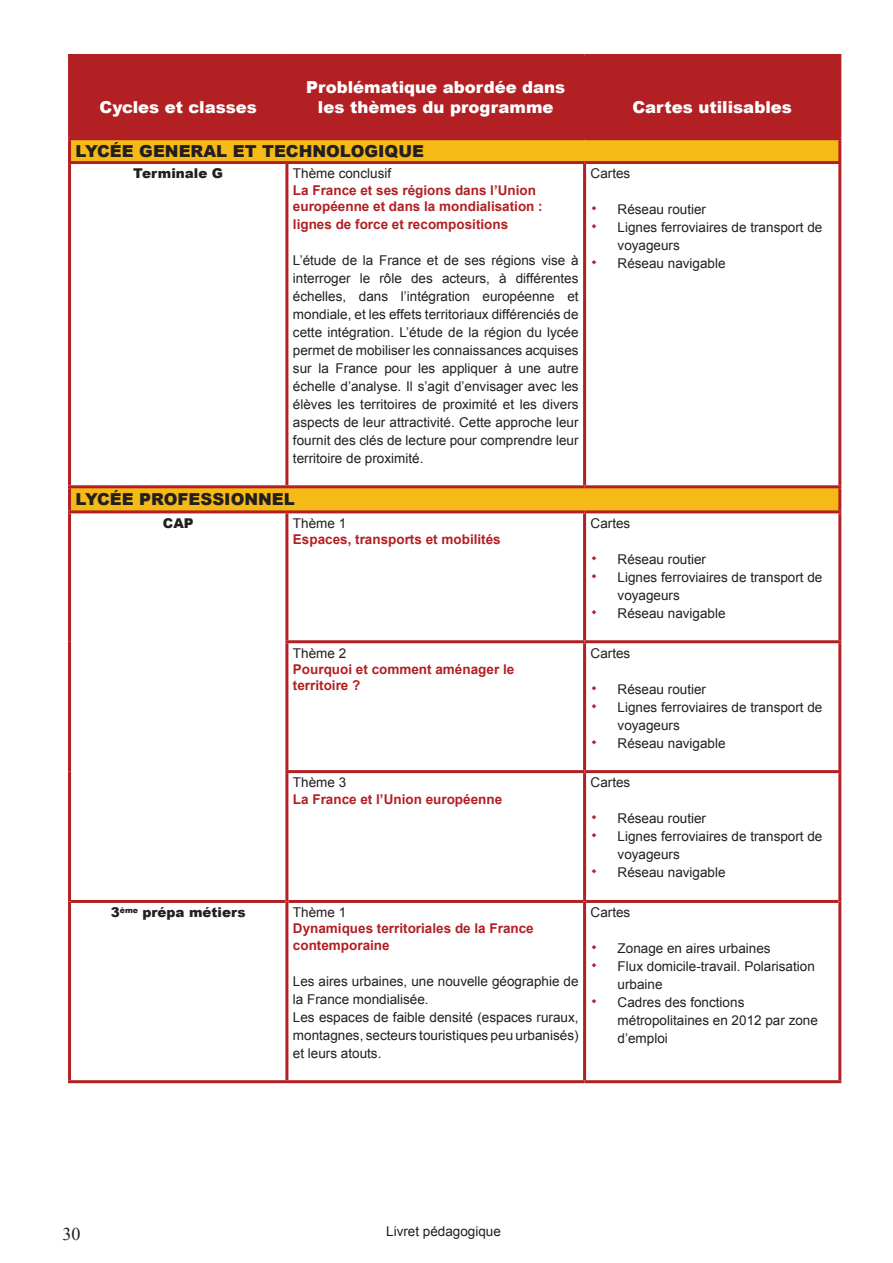
<style>
.page{position:relative;width:893px;height:1263px;background:#fff}
.page>*{position:absolute;margin:0;border:0;box-sizing:border-box;transform-origin:0 0}
.t1{font:18px "Times New Roman";color:#231f20}
.t2{font:900 16.5px/19.8px "Arial";color:#fff;text-align:center}
.t3{font:900 16.5px "Arial";color:#231f20}
.t4{font:13.5px/18px "Arial";color:#231f20}
.t5{font:700 13.5px/16.2px "Arial";color:#b22024}
.t6{font:900 13.5px "Arial";color:#231f20}
</style>
<div class="page">
<div style="left:71px;top:57px;width:767px;height:80px;background:#b22024"></div>
<div style="left:70px;top:139px;width:770px;height:24px;background:#f6ba17"></div>
<div style="left:70px;top:487px;width:770px;height:25px;background:#f6ba17"></div>
<hr style="left:68px;top:137px;width:219px;height:3px;background:#b22024">
<hr style="left:68px;top:140px;width:3px;height:21px;background:#b22024">
<hr style="left:287px;top:137px;width:298px;height:3px;background:#b22024">
<hr style="left:585px;top:137px;width:256px;height:3px;background:#b22024">
<hr style="left:838px;top:140px;width:3px;height:21px;background:#b22024">
<hr style="left:68px;top:161px;width:219px;height:3px;background:#b22024">
<hr style="left:287px;top:161px;width:298px;height:3px;background:#b22024">
<hr style="left:585px;top:161px;width:256px;height:3px;background:#b22024">
<hr style="left:68px;top:164px;width:3px;height:321px;background:#b22024">
<hr style="left:285px;top:164px;width:3px;height:321px;background:#b22024">
<hr style="left:583px;top:164px;width:3px;height:321px;background:#b22024">
<hr style="left:838px;top:164px;width:3px;height:321px;background:#b22024">
<hr style="left:68px;top:54px;width:219px;height:3px;background:#b22024">
<hr style="left:68px;top:57px;width:3px;height:80px;background:#b22024">
<hr style="left:287px;top:54px;width:298px;height:3px;background:#b22024">
<hr style="left:285px;top:57px;width:3px;height:80px;background:#b22024">
<hr style="left:585px;top:54px;width:256px;height:3px;background:#b22024">
<hr style="left:583px;top:57px;width:3px;height:80px;background:#b22024">
<hr style="left:838px;top:57px;width:3px;height:80px;background:#b22024">
<hr style="left:68px;top:485px;width:219px;height:3px;background:#b22024">
<hr style="left:68px;top:488px;width:3px;height:22px;background:#b22024">
<hr style="left:287px;top:485px;width:298px;height:3px;background:#b22024">
<hr style="left:585px;top:485px;width:256px;height:3px;background:#b22024">
<hr style="left:838px;top:488px;width:3px;height:22px;background:#b22024">
<hr style="left:71px;top:900px;width:214px;height:3px;background:#b22024">
<hr style="left:288px;top:900px;width:295px;height:3px;background:#b22024">
<hr style="left:586px;top:900px;width:252px;height:3px;background:#b22024">
<hr style="left:68px;top:1080px;width:219px;height:3px;background:#b22024">
<hr style="left:287px;top:1080px;width:298px;height:3px;background:#b22024">
<hr style="left:585px;top:1080px;width:256px;height:3px;background:#b22024">
<hr style="left:68px;top:510px;width:219px;height:3px;background:#b22024">
<hr style="left:68px;top:513px;width:3px;height:129px;background:#b22024">
<hr style="left:68px;top:642px;width:3px;height:130px;background:#b22024">
<hr style="left:68px;top:772px;width:3px;height:129px;background:#b22024">
<hr style="left:287px;top:510px;width:298px;height:3px;background:#b22024">
<hr style="left:285px;top:513px;width:3px;height:127px;background:#b22024">
<hr style="left:585px;top:510px;width:256px;height:3px;background:#b22024">
<hr style="left:583px;top:513px;width:3px;height:127px;background:#b22024">
<hr style="left:838px;top:513px;width:3px;height:127px;background:#b22024">
<hr style="left:285px;top:640px;width:300px;height:3px;background:#b22024">
<hr style="left:285px;top:643px;width:3px;height:127px;background:#b22024">
<hr style="left:585px;top:640px;width:256px;height:3px;background:#b22024">
<hr style="left:583px;top:643px;width:3px;height:127px;background:#b22024">
<hr style="left:838px;top:643px;width:3px;height:127px;background:#b22024">
<hr style="left:285px;top:770px;width:300px;height:3px;background:#b22024">
<hr style="left:285px;top:773px;width:3px;height:128px;background:#b22024">
<hr style="left:585px;top:770px;width:256px;height:3px;background:#b22024">
<hr style="left:583px;top:773px;width:3px;height:128px;background:#b22024">
<hr style="left:838px;top:773px;width:3px;height:128px;background:#b22024">
<hr style="left:68px;top:901px;width:3px;height:179px;background:#b22024">
<hr style="left:285px;top:901px;width:3px;height:179px;background:#b22024">
<hr style="left:583px;top:901px;width:3px;height:179px;background:#b22024">
<hr style="left:838px;top:901px;width:3px;height:179px;background:#b22024">
<p class="t2" style="left:99px;top:97px;width:159px">Cycles et classes</p>
<p class="t2" style="left:306px;top:77px;width:261px">Problématique abordée dans les thèmes du programme</p>
<p class="t3" style="left:76px;top:139px;width:350px">LYCÉE GENERAL ET TECHNOLOGIQUE</p>
<p class="t6" style="left:133px;top:164px;width:91px">Terminale G</p>
<p class="t4" style="left:293px;top:165px;width:100px">Thème conclusif</p>
<p class="t5" style="left:293px;top:182px;width:251px">La France et ses régions dans l’Union européenne et dans la mondialisation :</p>
<p class="t5" style="left:293px;top:216px;width:217px">lignes de force et recompositions</p>
<p class="t4" style="left:293px;top:251px;width:287px;text-align:justify">L’étude de la France et de ses régions vise à interroger le rôle des acteurs, à différentes échelles, dans l’intégration européenne et mondiale, et les effets territoriaux différenciés de cette intégration. L’étude de la région du lycée permet de mobiliser les connaissances acquises sur la France pour les appliquer à une autre échelle d’analyse. Il s’agit d’envisager avec les élèves les territoires de proximité et les divers aspects de leur attractivité. Cette approche leur fournit des clés de lecture pour comprendre leur territoire de proximité.</p>
<p class="t3" style="left:76px;top:487px;width:221px">LYCÉE PROFESSIONNEL</p>
<p class="t6" style="left:163px;top:513px;width:32px">CAP</p>
<p class="t4" style="left:293px;top:514px;width:55px">Thème 1</p>
<p class="t5" style="left:293px;top:531px;width:209px">Espaces, transports et mobilités</p>
<p class="t4" style="left:293px;top:644px;width:55px">Thème 2</p>
<p class="t5" style="left:293px;top:661px;width:223px">Pourquoi et comment aménager le territoire ?</p>
<p class="t4" style="left:293px;top:774px;width:55px">Thème 3</p>
<p class="t5" style="left:293px;top:791px;width:211px">La France et l’Union européenne</p>
<p class="t6" style="left:111px;top:902px;width:136px">3<sup>ème</sup> prépa métiers</p>
<p class="t4" style="left:293px;top:904px;width:55px">Thème 1</p>
<p class="t5" style="left:293px;top:921px;width:242px">Dynamiques territoriales de la France contemporaine</p>
<p class="t4" style="left:293px;top:972px;width:287px">Les aires urbaines, une nouvelle géographie de la France mondialisée.<br>Les espaces de faible densité (espaces ruraux, montagnes, secteurs touristiques peu urbanisés) et leurs atouts.</p>
<p class="t2" style="left:632px;top:97px;width:161px">Cartes utilisables</p>
<p class="t4" style="left:591px;top:165px;width:41px">Cartes</p>
<p class="t4" style="left:618px;top:201px;width:206px">Réseau routier<br>Lignes ferroviaires de transport de voyageurs<br>Réseau navigable</p>
<p class="t4" style="left:591px;top:514px;width:41px">Cartes</p>
<p class="t4" style="left:618px;top:550px;width:206px">Réseau routier<br>Lignes ferroviaires de transport de voyageurs<br>Réseau navigable</p>
<p class="t4" style="left:591px;top:644px;width:41px">Cartes</p>
<p class="t4" style="left:618px;top:680px;width:206px">Réseau routier<br>Lignes ferroviaires de transport de voyageurs<br>Réseau navigable</p>
<p class="t4" style="left:591px;top:774px;width:41px">Cartes</p>
<p class="t4" style="left:618px;top:810px;width:206px">Réseau routier<br>Lignes ferroviaires de transport de voyageurs<br>Réseau navigable</p>
<p class="t4" style="left:591px;top:904px;width:41px">Cartes</p>
<p class="t4" style="left:618px;top:940px;width:202px">Zonage en aires urbaines<br>Flux domicile-travail. Polarisation urbaine<br>Cadres des fonctions métropolitaines en 2012 par zone d’emploi</p>
<h1 class="t1" style="left:63px;top:1222px;width:19px">30</h1>
<p class="t4" style="left:386px;top:1222px;width:116px">Livret pédagogique</p>
</div>
